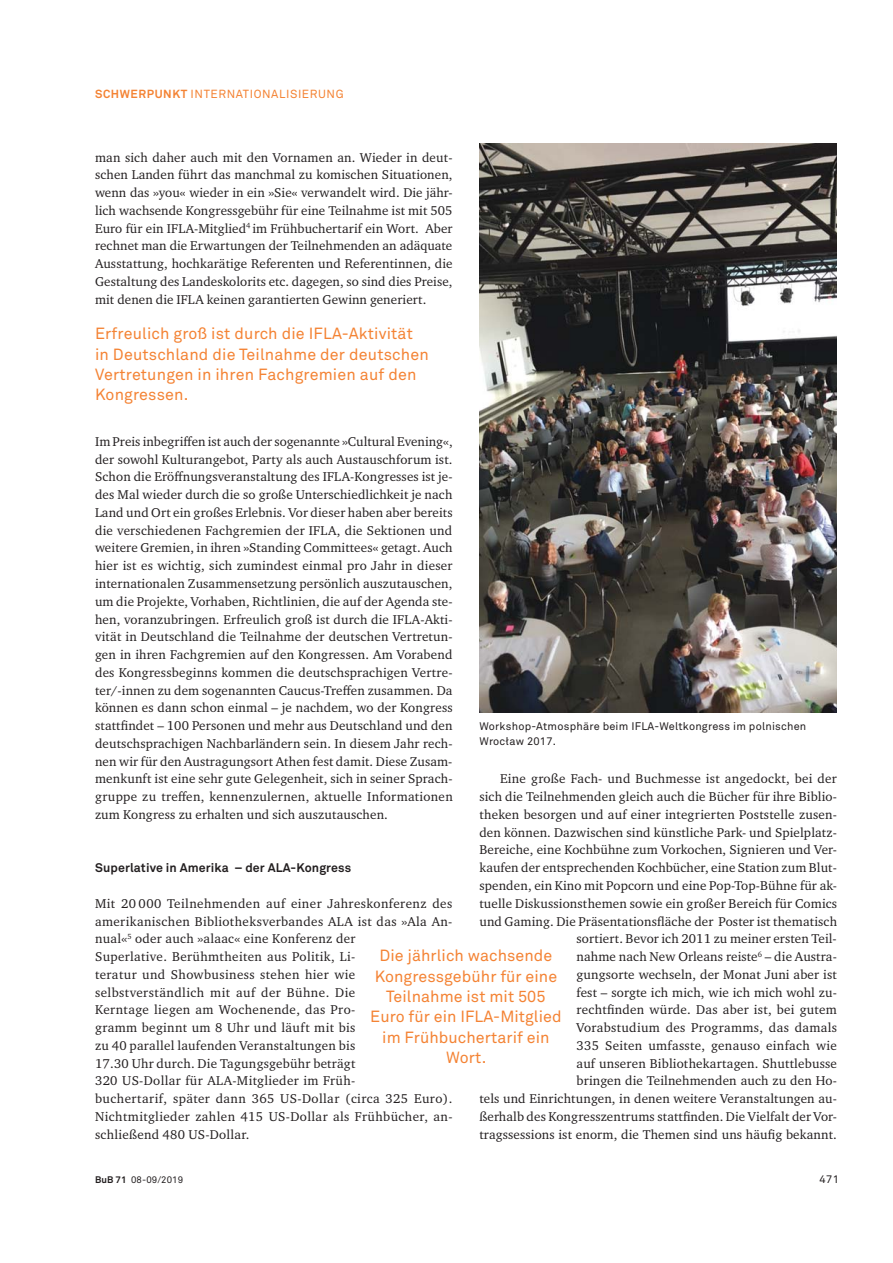
<style>
.page{position:relative;width:893px;height:1263px;background:#fff}
.page>*{position:absolute;margin:0;border:0;box-sizing:border-box;transform-origin:0 0}
.t1{font:16.05px/20.4px "Akkurat Pro";letter-spacing:.005em;color:#f48334}
.t2{font:13.05px/17.7px "Charter ITC Pro";letter-spacing:.015em;color:#231f20;text-align:justify}
.t3{font:700 12.45px "Akkurat Pro";letter-spacing:.01em;color:#231f20}
.t4{font:11.7px "Akkurat Pro";letter-spacing:.05em;color:#f48334}
.t5{font:10.95px/14.5px "Akkurat Pro";letter-spacing:.02em;color:#231f20}
.t6{font:9.45px "Akkurat Pro Regular 2";letter-spacing:.01em;color:#231f20}
.s1{font-weight:700}
.s2{font-family:"Akkurat Pro Bold 2"}
</style>
<div class="page">
<img style="left:479px;top:144px;width:358px;height:568px">
<p class="t4" style="left:95px;top:89px;width:250px"><span class="s1">SCHWERPUNKT</span> INTERNATIONALISIERUNG</p>
<p class="t2" style="left:95px;top:149px;width:359px">man sich daher auch mit den Vornamen an. Wieder in deut&shy;schen Landen führt das manchmal zu komischen Situationen, wenn das »you« wieder in ein »Sie« verwandelt wird. Die jähr&shy;lich wachsende Kongressgebühr für eine Teilnahme ist mit 505<br>Euro für ein IFLA-Mitglied<sup>4</sup> im Frühbuchertarif ein Wort. Aber rechnet man die Erwartungen der Teilnehmenden an adäquate Ausstattung, hochkarätige Referenten und Referentinnen, die Gestaltung des Landeskolorits etc. dagegen, so sind dies Preise, mit denen die IFLA keinen garantierten Gewinn generiert.</p>
<p class="t1" style="left:95px;top:325px;width:335px">Erfreulich groß ist durch die IFLA-Aktivität in Deutschland die Teilnahme der deutschen Vertretungen in ihren Fachgremien auf den Kongressen.</p>
<p class="t2" style="left:95px;top:433px;width:359px">Im Preis inbegriffen ist auch der sogenannte »Cultural Evening«, der sowohl Kulturangebot, Party als auch Austauschforum ist.<br>Schon die Eröffnungsveranstaltung des IFLA-Kongresses ist je&shy;des Mal wieder durch die so große Unterschiedlichkeit je nach Land und Ort ein großes Erlebnis. Vor dieser haben aber bereits die verschiedenen Fachgremien der IFLA, die Sektionen und weitere Gremien, in ihren »Standing Committees« getagt. Auch hier ist es wichtig, sich zumindest einmal pro Jahr in dieser internationalen Zusammensetzung persönlich auszutauschen, um die Projekte, Vorhaben, Richtlinien, die auf der Agenda ste&shy;hen, voranzubringen. Erfreulich groß ist durch die IFLA-Akti&shy;vität in Deutschland die Teilnahme der deutschen Vertretun&shy;gen in ihren Fachgremien auf den Kongressen. Am Vorabend des Kongressbeginns kommen die deutschsprachigen Vertre&shy;ter/-innen zu dem sogenannten Caucus-Treffen zusammen. Da können es dann schon einmal – je nachdem, wo der Kongress stattfindet – 100 Personen und mehr aus Deutschland und den deutschsprachigen Nachbarländern sein. In diesem Jahr rech&shy;nen wir für den Austragungsort Athen fest damit. Diese Zusam&shy;menkunft ist eine sehr gute Gelegenheit, sich in seiner Sprach&shy;gruppe zu treffen, kennenzulernen, aktuelle Informationen zum Kongress zu erhalten und sich auszutauschen.</p>
<p class="t5" style="left:479px;top:720px;width:328px">Workshop-Atmosphäre beim IFLA-Weltkongress im polnischen<br>Wrocław 2017.</p>
<p class="t2" style="left:479px;top:771px;width:359px;text-align:right">Eine große Fach- und Buchmesse ist angedockt, bei der sich die Teilnehmenden gleich auch die Bücher für ihre Biblio&shy;theken besorgen und auf einer integrierten Poststelle zusen&shy;den können. Dazwischen sind künstliche Park- und Spielplatz-Bereiche, eine Kochbühne zum Vorkochen, Signieren und Ver&shy;kaufen der entsprechenden Kochbücher, eine Station zum Blut&shy;spenden, ein Kino mit Popcorn und eine Pop-Top-Bühne für ak&shy;tuelle Diskussionsthemen sowie ein großer Bereich für Comics und Gaming. Die Präsentationsfläche der Poster ist thematisch sortiert. Bevor ich 2011 zu meiner ersten Teil-<br>nahme nach New Orleans reiste<sup>6</sup> – die Austra-<br>gungsorte wechseln, der Monat Juni aber ist<br>fest – sorgte ich mich, wie ich mich wohl zu-<br>rechtfinden würde. Das aber ist, bei gutem<br>Vorabstudium des Programms, das damals<br>335 Seiten umfasste, genauso einfach wie<br>auf unseren Bibliothekartagen. Shuttlebusse<br>bringen die Teilnehmenden auch zu den Ho-<br>tels und Einrichtungen, in denen weitere Veranstaltungen au&shy;ßerhalb des Kongresszentrums stattfinden. Die Vielfalt der Vor&shy;tragssessions ist enorm, die Themen sind uns häufig bekannt.</p>
<p class="t3" style="left:95px;top:863px;width:258px">Superlative in Amerika – der ALA-Kongress</p>
<p class="t2" style="left:95px;top:895px;width:359px;text-align:left">Mit 20 000 Teilnehmenden auf einer Jahreskonferenz des amerikanischen Bibliotheksverbandes ALA ist das »Ala An&shy;nual«<sup>5</sup> oder auch »alaac« eine Konferenz der<br>Superlative. Berühmtheiten aus Politik, Li-<br>teratur und Showbusiness stehen hier wie selbstverständlich mit auf der Bühne. Die<br>Kerntage liegen am Wochenende, das Pro-<br>gramm beginnt um 8 Uhr und läuft mit bis<br>zu 40 parallel laufenden Veranstaltungen bis<br>17.30 Uhr durch. Die Tagungsgebühr beträgt<br>320 US-Dollar für ALA-Mitglieder im Früh-<br>buchertarif, später dann 365 US-Dollar (circa 325 Euro).<br>Nichtmitglieder zahlen 415 US-Dollar als Frühbücher, an&shy;schließend 480 US-Dollar.</p>
<p class="t1" style="left:370px;top:947px;width:193px;text-align:center">Die jährlich wachsende<br>Kongressgebühr für eine<br>Teilnahme ist mit 505<br>Euro für ein IFLA-Mitglied im Frühbuchertarif ein<br>Wort.</p>
<p class="t6" style="left:95px;top:1174px;width:90px"><span class="s2">BuB 71</span> 08-09/2019</p>
<p class="t5" style="left:819px;top:1173px;width:21px">471</p>
</div>
